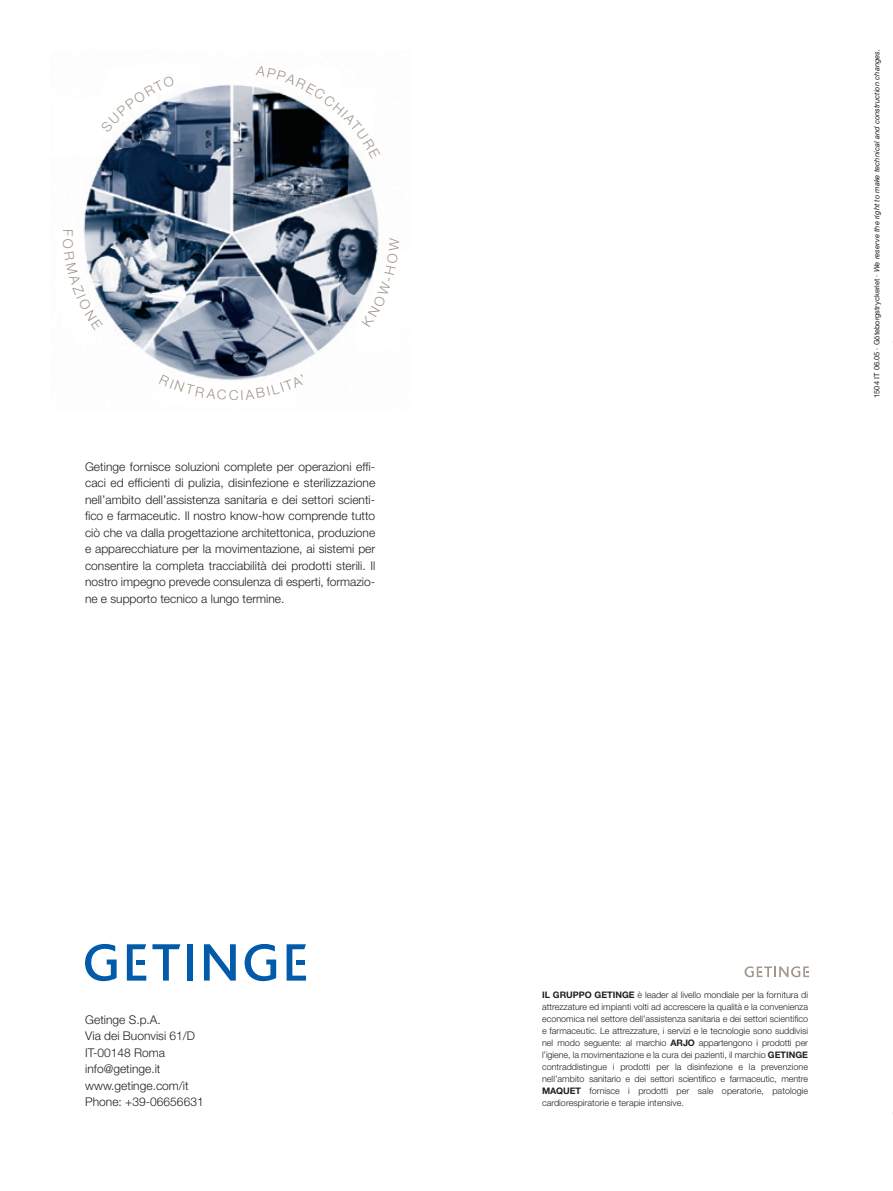
<style>
.page{position:relative;width:893px;height:1191px;background:#fff}
.page>*{position:absolute;margin:0;border:0;box-sizing:border-box;transform-origin:0 0}
.t1{font:300 13.5px "Helvetica Neue";color:#a19689}
.t2{font:300 12px/16.5px "Helvetica Neue";color:#231f20}
.t3{font:300 9px/12px "Helvetica Neue";color:#231f20;text-align:justify}
.t4{font:700 9px "Helvetica Neue";color:#231f20}
.t5{font:italic 7.5px "Helvetica Neue";letter-spacing:.005em;color:#231f20}
.s1{font-style:normal}
.s2{font-family:"Helvetica";font-style:normal}
.s3{font-weight:700}
</style>
<div class="page">
<svg style="left:745px;top:966px;width:64px;height:11px"></svg>
<img style="left:83px;top:85px;width:296px;height:289px">
<svg style="left:245px;top:944px;width:31px;height:37px"></svg>
<svg style="left:287px;top:944px;width:19px;height:36px"></svg>
<div style="left:296px;top:959px;width:8px;height:5px;background:#015aaa"></div>
<svg style="left:127px;top:944px;width:19px;height:36px"></svg>
<div style="left:136px;top:959px;width:8px;height:5px;background:#015aaa"></div>
<svg style="left:85px;top:944px;width:32px;height:37px"></svg>
<svg style="left:152px;top:944px;width:28px;height:36px"></svg>
<div style="left:187px;top:944px;width:6px;height:36px;background:#015aaa"></div>
<svg style="left:204px;top:944px;width:32px;height:36px"></svg>
<svg style="left:101px;top:85px;width:74px;height:48px"></svg>
<svg style="left:83px;top:239px;width:20px;height:91px"></svg>
<svg style="left:190px;top:374px;width:82px;height:6px"></svg>
<svg style="left:362px;top:238px;width:17px;height:89px"></svg>
<svg style="left:256px;top:85px;width:123px;height:74px"></svg>
<h1 class="t1" style="left:76px;top:229px;width:9px;rotate:90deg">F</h1>
<p class="t2" style="left:85px;top:458px;width:292px;text-align:justify">Getinge fornisce soluzioni complete per operazioni effi&shy;caci ed efficienti di pulizia, disinfezione e sterilizzazione nell’ambito dell’assistenza sanitaria e dei settori scienti&shy;fico e farmaceutic. Il nostro know-how comprende tutto ciò che va dalla progettazione architettonica, produzione e apparecchiature per la movimentazione, ai sistemi per consentire la completa tracciabilità dei prodotti sterili. Il nostro impegno prevede consulenza di esperti, formazio&shy;ne e supporto tecnico a lungo termine.</p>
<h2 class="t2" style="left:85px;top:1011px;width:120px">Getinge S.p.A.<br>Via dei Buonvisi 61/D<br>IT-00148 Roma info@getinge.it www.getinge.com/it<br>Phone: +39-06656631</h2>
<p class="t5" style="left:872px;top:398px;width:350px;rotate:-90deg"><span class="s1">1504 IT 06.05 · Göteborgstryckeriet</span> <span class="s2">·</span> We reserve the right to make technical and construction changes.</p>
<p class="t4" style="left:542px;top:989px;width:19px">IL GRU</p>
<p class="t4" style="left:573px;top:989px;width:36px">PPO GETINGE</p>
<p class="t3" style="left:542px;top:988px;width:268px;text-indent:96px">è leader al livello mondiale per la fornitura di attrezzature ed impianti volti ad accrescere la qualità e la convenienza economica nel settore dell’assistenza sanitaria e dei settori scientifico e farmaceutic. Le attrezzature, i servizi e le tecnologie sono suddivisi nel modo seguente: al marchio <span class="s3">ARJO</span> appartengono i prodotti per l’igiene, la movimentazione e la cura dei pazienti, il marchio <span class="s3">GETINGE </span>contrad-distingue i prodotti per la disinfezione e la prevenzione nell’ambito sanitario e dei settori scientifico e farmaceutic, mentre <span class="s3">MAQUET</span> fornisce i prodotti per sale operatorie, patologie cardiorespiratorie e terapie intensive.</p>
</div>
